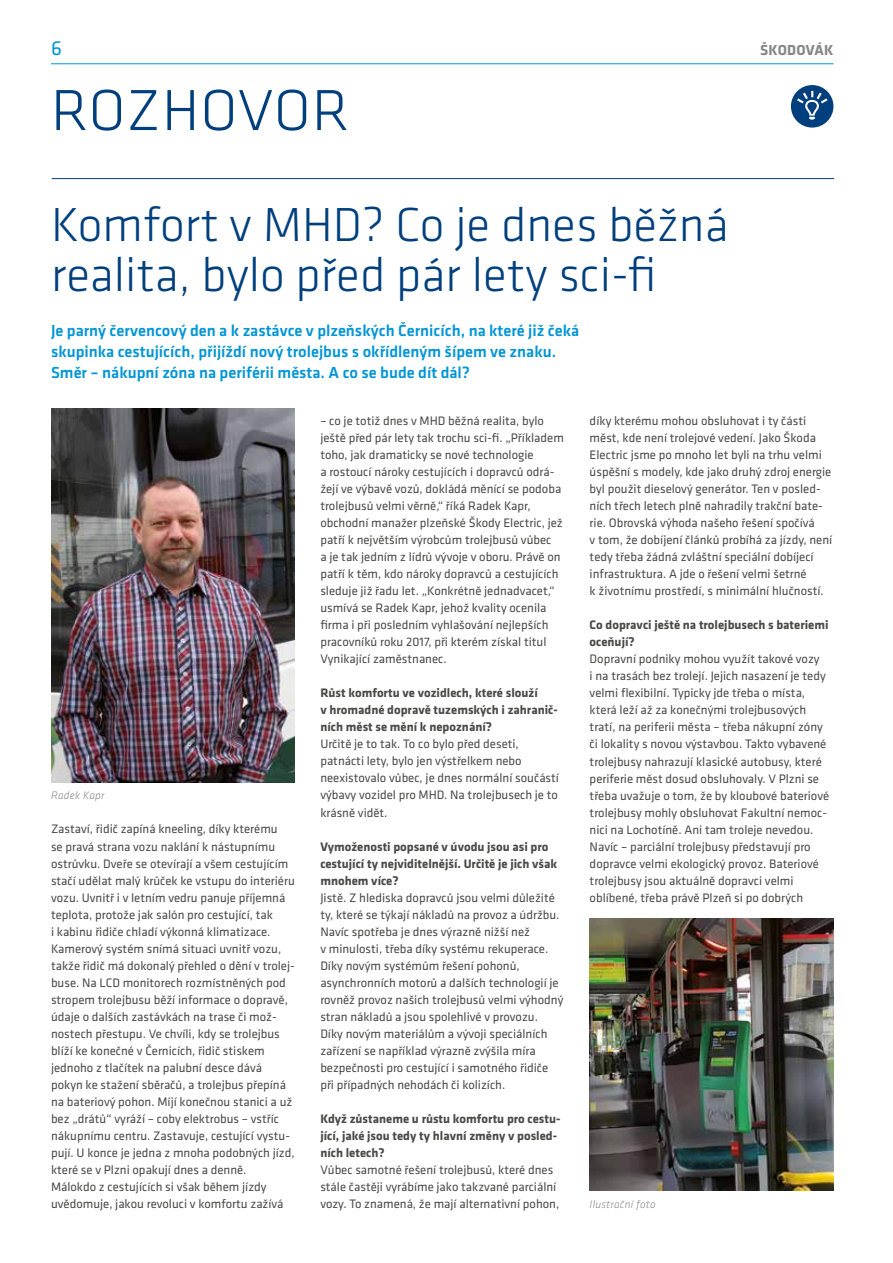
<style>
.page{position:relative;width:893px;height:1263px;background:#fff}
.page>*{position:absolute;margin:0;border:0;box-sizing:border-box;transform-origin:0 0}
.t1{font:300 60px "Klavika";letter-spacing:.015em;color:#003f7e}
.t2{font:300 49.5px/49.5px "Klavika";color:#003f7e}
.t3{font:21px "Klavika";color:#0095d6}
.t4{font:500 16.5px/21px "Klavika";color:#0095d6}
.t5{font:700 15px "Klavika";letter-spacing:.02em;color:#878787}
.t6{font:12.75px/17px "Klavika";color:#4a4a49}
.t7{font:700 12.75px/17px "Klavika";color:#4a4a49}
.t8{font:italic 300 11.25px "Klavika";letter-spacing:.02em;color:#878787}
</style>
<div class="page">
<hr style="left:52px;top:178px;width:782px;height:1px;background:#003f7e">
<svg style="left:791px;top:85px;width:42px;height:43px"></svg>
<img style="left:590px;top:918px;width:243px;height:273px">
<img style="left:51px;top:408px;width:244px;height:374px">
<hr style="left:51px;top:63px;width:782px;height:1px;background:#0095d6">
<h3 class="t3" style="left:51px;top:35px;width:12px">6</h3>
<p class="t5" style="left:760px;top:39px;width:75px">ŠKODOVÁK</p>
<h1 class="t1" style="left:51px;top:74px;width:300px">ROZHOVOR</h1>
<h2 class="t2" style="left:51px;top:200px;width:679px">Komfort v MHD? Co je dnes běžná realita, bylo před pár lety sci-fi</h2>
<p class="t4" style="left:51px;top:319px;width:530px">Je parný červencový den a k zastávce v plzeňských Černicích, na které již čeká skupinka cestujících, přijíždí nový trolejbus s okřídleným šípem ve znaku.<br>Směr – nákupní zóna na periférii města. A co se bude dít dál?</p>
<p class="t8" style="left:51px;top:789px;width:55px">Radek Kapr</p>
<p class="t6" style="left:51px;top:820px;width:245px">Zastaví, řidič zapíná kneeling, díky kterému<br>se pravá strana vozu naklání k nástupnímu ostrůvku. Dveře se otevírají a všem cestujícím stačí udělat malý krůček ke vstupu do interiéru vozu. Uvnitř i v letním vedru panuje příjemná teplota, protože jak salón pro cestující, tak<br>i kabinu řidiče chladí výkonná klimatizace.<br>Kamerový systém snímá situaci uvnitř vozu, takže řidič má dokonalý přehled o dění v trolej&shy;buse. Na LCD monitorech rozmístněných pod stropem trolejbusu běží informace o dopravě, údaje o dalších zastávkách na trase či mož&shy;nostech přestupu. Ve chvíli, kdy se trolejbus blíží ke konečné v Černicích, řidič stiskem jednoho z tlačítek na palubní desce dává pokyn ke stažení sběračů, a trolejbus přepíná na bateriový pohon. Míjí konečnou stanici a už bez „drátů“ vyráží – coby elektrobus – vstříc nákupnímu centru. Zastavuje, cestující vystu&shy;pují. U konce je jedna z mnoha podobných jízd, které se v Plzni opakují dnes a denně.<br>Málokdo z cestujících si však během jízdy uvědomuje, jakou revoluci v komfortu zažívá</p>
<p class="t6" style="left:320px;top:412px;width:245px">– co je totiž dnes v MHD běžná realita, bylo ještě před pár lety tak trochu sci-fi. „Příkladem toho, jak dramaticky se nové technologie<br>a rostoucí nároky cestujících i dopravců odrá&shy;žejí ve výbavě vozů, dokládá měnící se podoba trolejbusů velmi věrně,“ říká Radek Kapr, obchodní manažer plzeňské Škody Electric, jež patří k největším výrobcům trolejbusů vůbec<br>a je tak jedním z lídrů vývoje v oboru. Právě on patří k těm, kdo nároky dopravců a cestujících sleduje již řadu let. „Konkrétně jednadvacet,“ usmívá se Radek Kapr, jehož kvality ocenila firma i při posledním vyhlašování nejlepších pracovníků roku 2017, při kterém získal titul Vynikající zaměstnanec.</p>
<p class="t7" style="left:320px;top:684px;width:239px">Růst komfortu ve vozidlech, které slouží<br>v hromadné dopravě tuzemských i zahranič&shy;ních měst se mění k nepoznání?</p>
<p class="t6" style="left:320px;top:735px;width:240px">Určitě je to tak. To co bylo před deseti, patnácti lety, bylo jen výstřelkem nebo neexistovalo vůbec, je dnes normální součástí výbavy vozidel pro MHD. Na trolejbusech je to krásně vidět.</p>
<p class="t7" style="left:320px;top:837px;width:238px">Vymoženosti popsané v úvodu jsou asi pro cestující ty nejviditelnější. Určitě je jich však mnohem více?</p>
<p class="t6" style="left:320px;top:888px;width:245px">Jistě. Z hlediska dopravců jsou velmi důležité ty, které se týkají nákladů na provoz a údržbu.<br>Navíc spotřeba je dnes výrazně nižší než<br>v minulosti, třeba díky systému rekuperace.<br>Díky novým systémům řešení pohonů, asynchronních motorů a dalších technologií je rovněž provoz našich trolejbusů velmi výhodný stran nákladů a jsou spolehlivé v provozu.<br>Díky novým materiálům a vývoji speciálních zařízení se například výrazně zvýšila míra bezpečnosti pro cestující i samotného řidiče při případných nehodách či kolizích.</p>
<p class="t7" style="left:320px;top:1109px;width:242px">Když zůstaneme u růstu komfortu pro cestu&shy;jící, jaké jsou tedy ty hlavní změny v posled&shy;ních letech?</p>
<p class="t6" style="left:320px;top:1160px;width:240px">Vůbec samotné řešení trolejbusů, které dnes stále častěji vyrábíme jako takzvané parciální vozy. To znamená, že mají alternativní pohon,</p>
<p class="t6" style="left:590px;top:412px;width:244px">díky kterému mohou obsluhovat i ty části měst, kde není trolejové vedení. Jako Škoda Electric jsme po mnoho let byli na trhu velmi úspěšní s modely, kde jako druhý zdroj energie byl použit dieselový generátor. Ten v posled&shy;ních třech letech plně nahradily trakční bate&shy;rie. Obrovská výhoda našeho řešení spočívá<br>v tom, že dobíjení článků probíhá za jízdy, není tedy třeba žádná zvláštní speciální dobíjecí infrastruktura. A jde o řešení velmi šetrné<br>k životnímu prostředí, s minimální hlučností.</p>
<p class="t7" style="left:590px;top:616px;width:240px">Co dopravci ještě na trolejbusech s bateriemi oceňují?</p>
<p class="t6" style="left:590px;top:650px;width:241px">Dopravní podniky mohou využít takové vozy<br>i na trasách bez trolejí. Jejich nasazení je tedy velmi flexibilní. Typicky jde třeba o místa, která leží až za konečnými trolejbusových tratí, na periferii města – třeba nákupní zóny či lokality s novou výstavbou. Takto vybavené trolejbusy nahrazují klasické autobusy, které periferie měst dosud obsluhovaly. V Plzni se třeba uvažuje o tom, že by kloubové bateriové trolejbusy mohly obsluhovat Fakultní nemoc&shy;nici na Lochotíně. Ani tam troleje nevedou.<br>Navíc – parciální trolejbusy představují pro dopravce velmi ekologický provoz. Bateriové trolejbusy jsou aktuálně dopravci velmi oblíbené, třeba právě Plzeň si po dobrých</p>
<p class="t8" style="left:590px;top:1197px;width:68px">Ilustrační foto</p>
</div>
